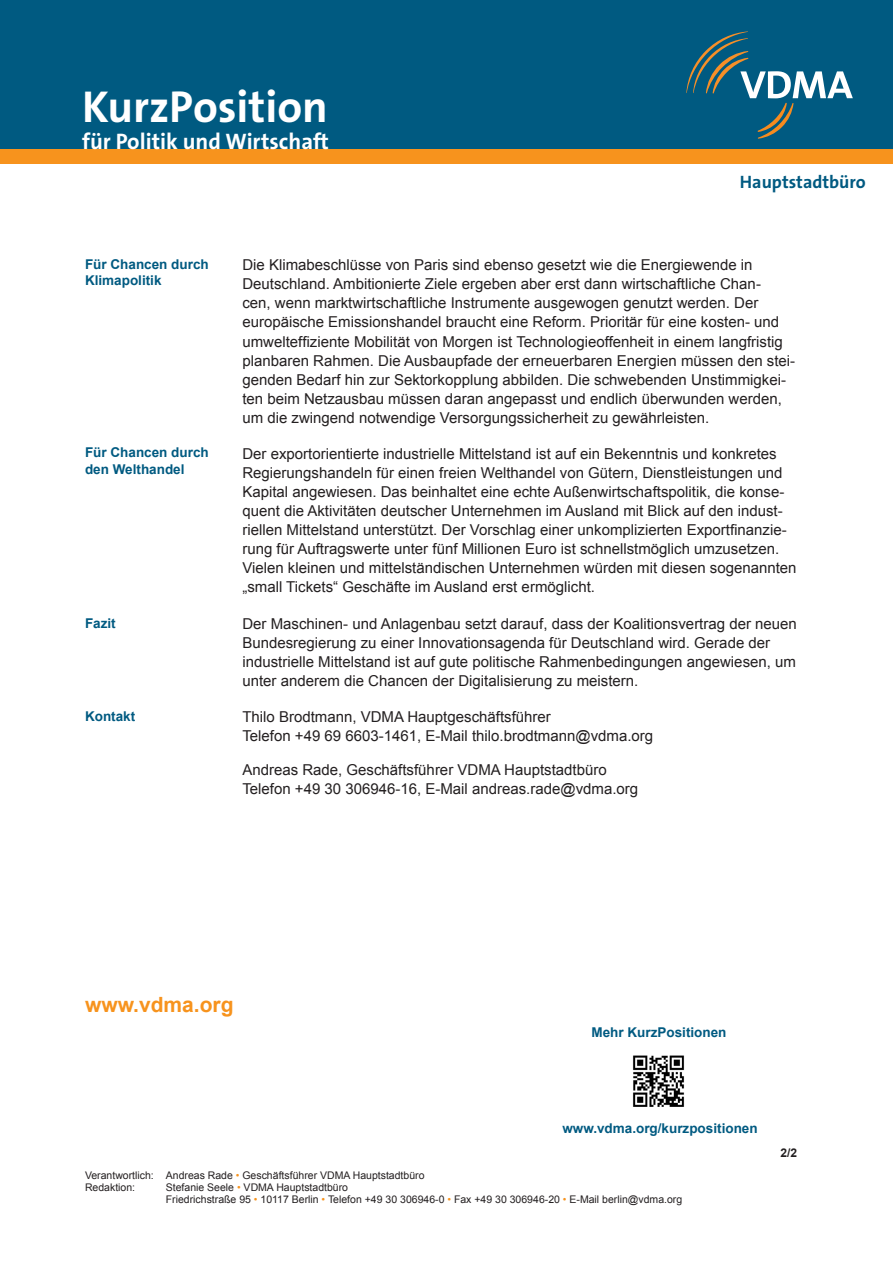
<style>
.page{position:relative;width:893px;height:1263px;background:#fff}
.page>*{position:absolute;margin:0;border:0;box-sizing:border-box;transform-origin:0 0}
.t1{font:700 45px "The Sans B7";color:#fff}
.t2{font:700 22.5px "The Sans B7";color:#fff}
.URL{font:700 21px "Arial";color:#f7931d}
.t3{font:700 18px "The Sans B7";color:#005a81}
.Fliestext{font:15px/19px "Arial";color:#231f20}
.Kontakt{font:15px "Arial";color:#231f20}
.Randbemerkung{font:700 13.5px/16.2px "Arial";color:#005a81}
.Randbemerkung-2{font:700 12px "Arial";color:#231f20}
.Fußzeile{font:10.5px/12px "Arial";color:#231f20}
.s1{color:#f7931d}
</style>
<div class="page">
<div style="left:0;top:0;width:893px;height:149px;background:#005a81"></div>
<div style="left:0;top:149px;width:893px;height:15px;background:#f7931d"></div>
<svg style="left:686px;top:31px;width:167px;height:108px"></svg>
<img style="left:633px;top:1055px;width:52px;height:52px">
<p class="t1" style="left:82px;top:83px;width:247px">KurzPosition</p>
<p class="t2" style="left:82px;top:130px;width:248px">für Politik und Wirtschaft</p>
<p class="t3" style="left:740px;top:172px;width:127px">Hauptstadtbüro</p>
<p class="Randbemerkung" style="left:85px;top:257px;width:125px">Für Chancen durch<br>Klimapolitik</p>
<p class="Fliestext" style="left:242px;top:256px;width:554px">Die Klimabeschlüsse von Paris sind ebenso gesetzt wie die Energiewende in Deutschland. Ambitionierte Ziele ergeben aber erst dann wirtschaftliche Chan-<br>cen, wenn marktwirtschaftliche Instrumente ausgewogen genutzt werden. Der europäische Emissionshandel braucht eine Reform. Prioritär für eine kosten- und umwelteffiziente Mobilität von Morgen ist Technologieoffenheit in einem langfristig planbaren Rahmen. Die Ausbaupfade der erneuerbaren Energien müssen den stei&shy;genden Bedarf hin zur Sektorkopplung abbilden. Die schwebenden Unstimmigkei&shy;ten beim Netzausbau müssen daran angepasst und endlich überwunden werden, um die zwingend notwendige Versorgungssicherheit zu gewährleisten.</p>
<p class="Randbemerkung" style="left:85px;top:445px;width:125px">Für Chancen durch den Welthandel</p>
<p class="Fliestext" style="left:242px;top:444px;width:556px">Der exportorientierte industrielle Mittelstand ist auf ein Bekenntnis und konkretes Regierungshandeln für einen freien Welthandel von Gütern, Dienstleistungen und Kapital angewiesen. Das beinhaltet eine echte Außenwirtschaftspolitik, die konse&shy;quent die Aktivitäten deutscher Unternehmen im Ausland mit Blick auf den indust&shy;riellen Mittelstand unterstützt. Der Vorschlag einer unkomplizierten Exportfinanzie&shy;rung für Auftragswerte unter fünf Millionen Euro ist schnellstmöglich umzusetzen.<br>Vielen kleinen und mittelständischen Unternehmen würden mit diesen sogenannten „small Tickets“ Geschäfte im Ausland erst ermöglicht.</p>
<p class="Randbemerkung" style="left:85px;top:615px;width:32px">Fazit</p>
<p class="Fliestext" style="left:242px;top:614px;width:556px">Der Maschinen- und Anlagenbau setzt darauf, dass der Koalitionsvertrag der neuen Bundesregierung zu einer Innovationsagenda für Deutschland wird. Gerade der industrielle Mittelstand ist auf gute politische Rahmenbedingungen angewiesen, um unter anderem die Chancen der Digitalisierung zu meistern.</p>
<p class="Randbemerkung" style="left:85px;top:709px;width:52px">Kontakt</p>
<p class="Kontakt" style="left:242px;top:707px;width:310px">Thilo Brodtmann, VDMA Hauptgeschäftsführer</p>
<p class="Kontakt" style="left:242px;top:726px;width:412px">Telefon +49 69 6603-1461, E-Mail thilo.brodtmann@vdma.org</p>
<p class="Kontakt" style="left:242px;top:760px;width:366px">Andreas Rade, Geschäftsführer VDMA Hauptstadtbüro</p>
<p class="Kontakt" style="left:242px;top:779px;width:397px">Telefon +49 30 306946-16, E-Mail andreas.rade@vdma.org</p>
<p class="URL" style="left:85px;top:991px;width:150px">www.vdma.org</p>
<p class="Randbemerkung" style="left:591px;top:1025px;width:137px">Mehr KurzPositionen</p>
<p class="Randbemerkung" style="left:562px;top:1120px;width:197px">www.vdma.org/kurzpositionen</p>
<p class="Fußzeile" style="left:85px;top:1170px;width:341px">Verantwortlich: Andreas Rade <span class="s1">•</span> Geschäftsführer VDMA Hauptstadtbüro<br>Redaktion:</p>
<p class="Fußzeile" style="left:166px;top:1182px;width:518px">Stefanie Seele <span class="s1">•</span> VDMA Hauptstadtbüro<br>Friedrichstraße 95 <span class="s1">•</span> 10117 Berlin <span class="s1">•</span> Telefon +49 30 306946-0 <span class="s1">•</span> Fax +49 30 306946-20 <span class="s1">•</span> E-Mail berlin@vdma.org</p>
<p class="Randbemerkung-2" style="left:781px;top:1144px;width:18px">2/2</p>
</div>
